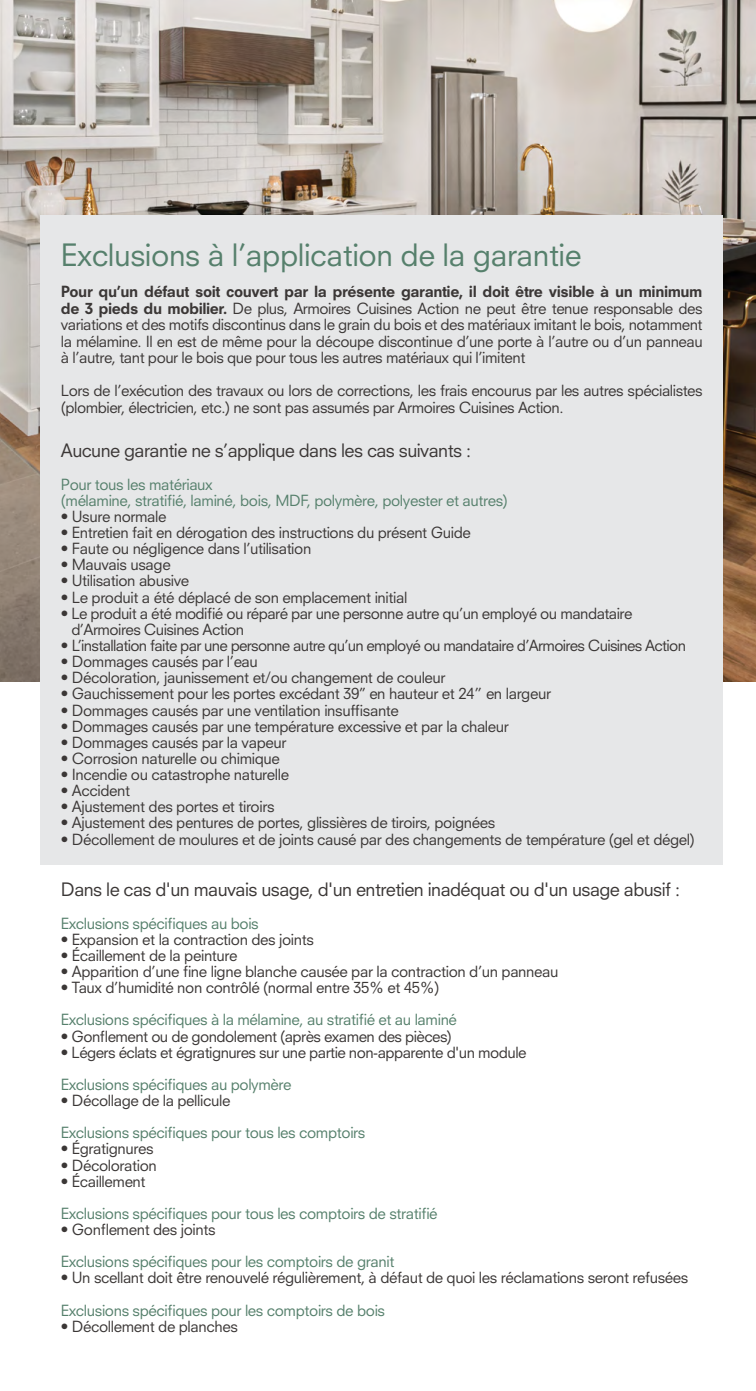
<style>
.page{position:relative;width:756px;height:1391px;background:#fff}
.page>*{position:absolute;margin:0;border:0;box-sizing:border-box;transform-origin:0 0}
.t1{font:30px "Neuzeit SLT Std";letter-spacing:-.015em;color:#56806c}
.t2{font:18px "Neuzeit SLT Std";letter-spacing:-.03em;color:#3b3736}
.t3{font:15px/16.5px "Neuzeit SLT Std";letter-spacing:-.025em;color:#3b3736}
.t4{font:15px/16.2px "Neuzeit SLT Std";letter-spacing:-.025em;color:#56806c}
.t5{font:15px "Neuzeit SLT Std";letter-spacing:-.045em;color:#3b3736}
.s1{font-weight:800}
</style>
<div class="page">
<img style="left:0;top:0;width:756px;height:681px">
<div style="left:40px;top:215px;width:683px;height:650px;background:#e6e7e8"></div>
<h1 class="t1" style="left:61px;top:237px;width:522px">Exclusions à l’application de la garantie</h1>
<p class="t3" style="left:61px;top:283px;width:643px;text-align:justify"><span class="s1">Pour qu’un défaut soit couvert par la présente garantie, il doit être visible à un minimum de 3 pieds du mobilier.</span> De plus, Armoires Cuisines Action ne peut être tenue responsable des variations et des motifs discontinus dans le grain du bois et des matériaux imitant le bois, notamment la mélamine. Il en est de même pour la découpe discontinue d’une porte à l’autre ou d’un panneau à l’autre, tant pour le bois que pour tous les autres matériaux qui l’imitent</p>
<p class="t3" style="left:61px;top:382px;width:643px">Lors de l’exécution des travaux ou lors de corrections, les frais encourus par les autres spécialistes (plombier, électricien, etc.) ne sont pas assumés par Armoires Cuisines Action.</p>
<p class="t2" style="left:61px;top:440px;width:412px">Aucune garantie ne s’applique dans les cas suivants :</p>
<p class="t4" style="left:61px;top:476px;width:448px">Pour tous les matériaux<br>(mélamine, stratifié, laminé, bois, MDF, polymère, polyester et autres)</p>
<p class="t3" style="left:61px;top:508px;width:107px">• Usure normale</p>
<p class="t3" style="left:61px;top:524px;width:412px">• Entretien fait en dérogation des instructions du présent Guide</p>
<p class="t3" style="left:61px;top:540px;width:252px">• Faute ou négligence dans l’utilisation</p>
<p class="t3" style="left:61px;top:556px;width:111px">• Mauvais usage</p>
<p class="t3" style="left:61px;top:572px;width:130px">• Utilisation abusive</p>
<p class="t3" style="left:61px;top:588px;width:348px">• Le produit a été déplacé de son emplacement initial</p>
<p class="t3" style="left:71px;top:605px;width:563px;text-indent:-10px">• Le produit a été modifié ou réparé par une personne autre qu’un employé ou mandataire d’Armoires Cuisines Action</p>
<p class="t5" style="left:61px;top:636px;width:627px">• L’installation faite par une personne autre qu’un employé ou mandataire d’Armoires Cuisines Action</p>
<p class="t3" style="left:61px;top:653px;width:199px">• Dommages causés par l’eau</p>
<p class="t3" style="left:61px;top:669px;width:386px">• Décoloration, jaunissement et/ou changement de couleur</p>
<p class="t3" style="left:61px;top:685px;width:492px">• Gauchissement pour les portes excédant 39’’ en hauteur et 24” en largeur</p>
<p class="t3" style="left:61px;top:701px;width:340px">• Dommages causés par une ventilation insuffisante</p>
<p class="t3" style="left:61px;top:717px;width:449px">• Dommages causés par une température excessive et par la chaleur</p>
<p class="t3" style="left:61px;top:734px;width:227px">• Dommages causés par la vapeur</p>
<p class="t3" style="left:61px;top:750px;width:221px">• Corrosion naturelle ou chimique</p>
<p class="t3" style="left:61px;top:766px;width:230px">• Incendie ou catastrophe naturelle</p>
<p class="t3" style="left:61px;top:782px;width:71px">• Accident</p>
<p class="t3" style="left:61px;top:798px;width:215px">• Ajustement des portes et tiroirs</p>
<p class="t3" style="left:61px;top:814px;width:436px">• Ajustement des pentures de portes, glissières de tiroirs, poignées</p>
<p class="t3" style="left:61px;top:830px;width:635px">• Décollement de moulures et de joints causé par des changements de température (gel et dégel)</p>
<p class="t2" style="left:61px;top:878px;width:621px">Dans le cas d'un mauvais usage, d'un entretien inadéquat ou d'un usage abusif :</p>
<p class="t4" style="left:61px;top:915px;width:199px">Exclusions spécifiques au bois</p>
<p class="t3" style="left:61px;top:930px;width:255px">• Expansion et la contraction des joints</p>
<p class="t3" style="left:61px;top:947px;width:178px">• Écaillement de la peinture</p>
<p class="t3" style="left:61px;top:963px;width:499px">• Apparition d’une fine ligne blanche causée par la contraction d’un panneau</p>
<p class="t3" style="left:61px;top:979px;width:380px">• Taux d’humidité non contrôlé (normal entre 35% et 45%)</p>
<p class="t4" style="left:61px;top:1011px;width:398px">Exclusions spécifiques à la mélamine, au stratifié et au laminé</p>
<p class="t3" style="left:61px;top:1027px;width:393px">• Gonflement ou de gondolement (après examen des pièces)</p>
<p class="t3" style="left:61px;top:1043px;width:467px">• Légers éclats et égratignures sur une partie non-apparente d'un module</p>
<p class="t4" style="left:61px;top:1076px;width:232px">Exclusions spécifiques au polymère</p>
<p class="t3" style="left:61px;top:1092px;width:171px">• Décollage de la pellicule</p>
<p class="t4" style="left:61px;top:1124px;width:306px">Exclusions spécifiques pour tous les comptoirs</p>
<p class="t3" style="left:61px;top:1140px;width:94px">• Égratignures</p>
<p class="t3" style="left:61px;top:1156px;width:98px">• Décoloration</p>
<p class="t3" style="left:61px;top:1172px;width:86px">• Écaillement</p>
<p class="t4" style="left:61px;top:1205px;width:378px">Exclusions spécifiques pour tous les comptoirs de stratifié</p>
<p class="t3" style="left:61px;top:1221px;width:156px">• Gonflement des joints</p>
<p class="t4" style="left:61px;top:1253px;width:335px">Exclusions spécifiques pour les comptoirs de granit</p>
<p class="t3" style="left:61px;top:1269px;width:629px">• Un scellant doit être renouvelé régulièrement, à défaut de quoi les réclamations seront refusées</p>
<p class="t4" style="left:61px;top:1302px;width:326px">Exclusions spécifiques pour les comptoirs de bois</p>
<p class="t3" style="left:61px;top:1317px;width:178px">• Décollement de planches</p>
</div>
